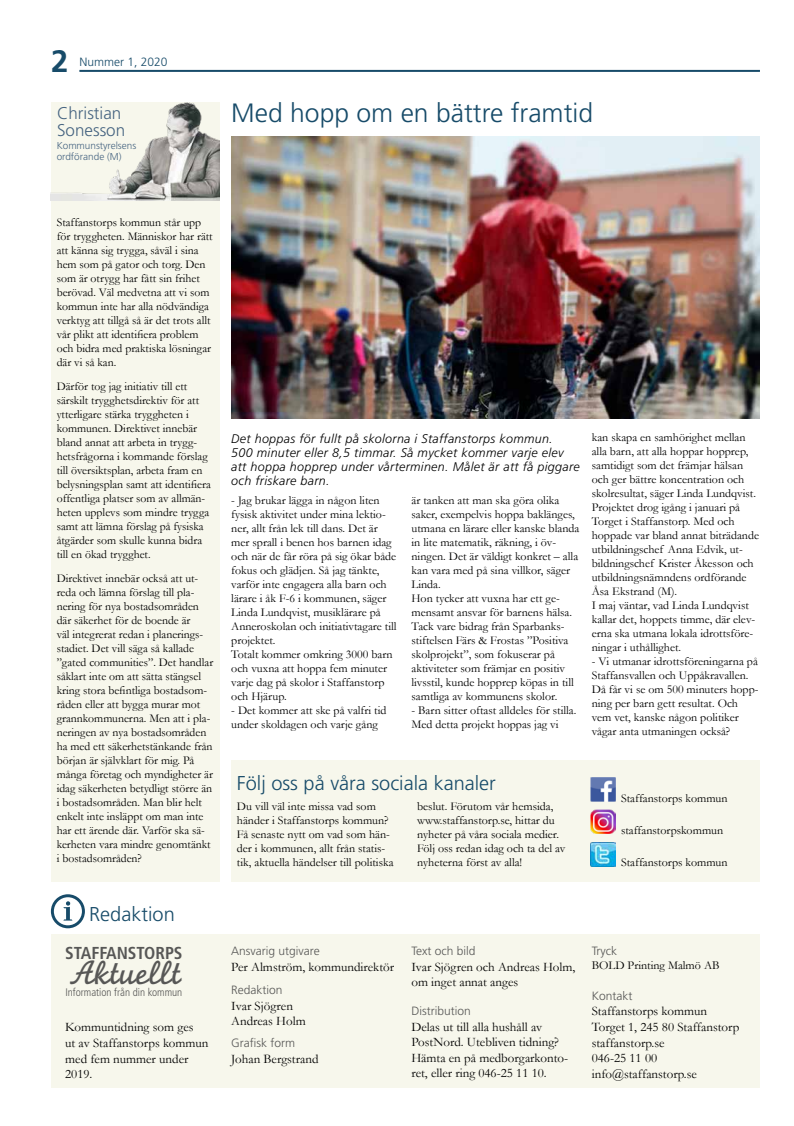
<style>
.page{position:relative;width:794px;height:1126px;background:#fff}
.page>*{position:absolute;margin:0;border:0;box-sizing:border-box;transform-origin:0 0}
.t1{font:35.2px "Monoline Script MT Std";color:#575756}
.t2{font:700 31px "Frutiger";color:#174b69}
.t3{font:300 26.5px "Frutiger";color:#174b69}
.t4{font:300 20px "Frutiger";color:#174b69}
.t5{font:700 condensed 17.3px "Frutiger";color:#575756}
.t6{font:300 17px/16.7px "Frutiger";color:#466481}
.t7{font:13px/15.6px "Garamond";color:#000}
.t8{font:italic 300 12.5px/14px "Frutiger";letter-spacing:.025em;color:#000}
.t9{font:12px/14px "Garamond";color:#000}
.t10{font:300 12px "Frutiger";color:#575756}
.t11{font:300 12px "Frutiger";color:#174b69}
.t12{font:300 condensed 10.9px "Frutiger";color:#575756}
.t13{font:300 10px/11.7px "Frutiger";color:#466481}
</style>
<div class="page">
<hr style="left:79px;top:70px;width:681px;height:2px;background:#174b69">
<div style="left:51px;top:102px;width:168px;height:780px;background:#f7f7ec"></div>
<div style="left:51px;top:934px;width:709px;height:153px;background:#f7f7ec"></div>
<svg style="left:51px;top:894px;width:34px;height:34px"></svg>
<img style="left:51px;top:102px;width:168px;height:99px">
<div style="left:231px;top:760px;width:529px;height:122px;background:#f7f7ec"></div>
<img style="left:591px;top:777px;width:24px;height:24px">
<img style="left:591px;top:809px;width:24px;height:24px">
<img style="left:591px;top:842px;width:24px;height:24px">
<img style="left:231px;top:136px;width:529px;height:282px">
<h2 class="t2" style="left:51px;top:43px;width:19px">2</h2>
<p class="t11" style="left:79px;top:55px;width:90px">Nummer 1, 2020</p>
<h3 class="t6" style="left:57px;top:105px;width:70px">Christian<br>Sonesson</h3>
<p class="t13" style="left:57px;top:139px;width:81px">Kommunstyrelsens ordförande (M)</p>
<h3 class="t3" style="left:231px;top:98px;width:363px">Med hopp om en bättre framtid</h3>
<p class="t9" style="left:57px;top:215px;width:157px">Staffanstorps kommun står upp för tryggheten. Människor har rätt att känna sig trygga, såväl i sina hem som på gator och torg. Den som är otrygg har fått sin frihet berövad. Väl medvetna att vi som kommun inte har alla nödvändiga verktyg att tillgå så är det trots allt vår plikt att identifiera problem och bidra med praktiska lösningar där vi så kan.</p>
<p class="t9" style="left:57px;top:379px;width:156px">Därför tog jag initiativ till ett särskilt trygghetsdirektiv för att ytterligare stärka tryggheten i kommunen. Direktivet innebär bland annat att arbeta in trygg&shy;hetsfrågorna i kommande förslag till översiktsplan, arbeta fram en belysningsplan samt att identifiera offentliga platser som av allmän&shy;heten upplevs som mindre trygga samt att lämna förslag på fysiska åtgärder som skulle kunna bidra till en ökad trygghet.</p>
<p class="t9" style="left:57px;top:570px;width:158px">Direktivet innebär också att ut&shy;reda och lämna förslag till pla&shy;nering för nya bostadsområden där säkerhet för de boende är<br>väl integrerat redan i planerings&shy;stadiet. Det vill säga så kallade ”gated communities”. Det handlar såklart inte om att sätta stängsel kring stora befintliga bostadsom&shy;råden eller att bygga murar mot grannkommunerna. Men att i pla&shy;neringen av nya bostadsområden ha med ett säkerhetstänkande från början är självklart för mig. På många företag och myndigheter är idag säkerheten betydligt större än i bostadsområden. Man blir helt enkelt inte insläppt om man inte har ett ärende där. Varför ska sä&shy;kerheten vara mindre genomtänkt i bostadsområden?</p>
<h3 class="t4" style="left:89px;top:902px;width:87px">Redaktion</h3>
<h3 class="t5" style="left:65px;top:942px;width:119px">STAFFANSTORPS</h3>
<h1 class="t1" style="left:69px;top:951px;width:114px">Aktuellt</h1>
<p class="t7" style="left:65px;top:1019px;width:145px">Kommuntidning som ges<br>ut av Staffanstorps kommun med fem nummer under<br>2019.</p>
<p class="t12" style="left:65px;top:986px;width:118px">Information från din kommun</p>
<p class="t8" style="left:231px;top:431px;width:350px">Det hoppas för fullt på skolorna i Staffanstorps kommun.<br>500 minuter eller 8,5 timmar. Så mycket kommer varje elev att hoppa hopprep under vårterminen. Målet är att få piggare och friskare barn.</p>
<p class="t9" style="left:231px;top:493px;width:167px">- Jag brukar lägga in någon liten fysisk aktivitet under mina lektio&shy;ner, allt från lek till dans. Det är mer sprall i benen hos barnen idag och när de får röra på sig ökar både fokus och glädjen. Så jag tänkte, varför inte engagera alla barn och lärare i åk F-6 i kommunen, säger<br>Linda Lundqvist, musiklärare på<br>Anneroskolan och initiativtagare till projektet.<br>Totalt kommer omkring 3000 barn och vuxna att hoppa fem minuter varje dag på skolor i Staffanstorp och Hjärup.</p>
<p class="t9" style="left:231px;top:703px;width:157px">- Det kommer att ske på valfri tid under skoldagen och varje gång</p>
<p class="t9" style="left:411px;top:493px;width:169px">är tanken att man ska göra olika saker, exempelvis hoppa baklänges, utmana en lärare eller kanske blanda in lite matematik, räkning, i öv&shy;ningen. Det är väldigt konkret – alla kan vara med på sina villkor, säger<br>Linda.<br>Hon tycker att vuxna har ett ge&shy;mensamt ansvar för barnens hälsa.<br>Tack vare bidrag från Sparbanks&shy;stiftelsen Färs &amp; Frostas ”Positiva skolprojekt”, som fokuserar på aktiviteter som främjar en positiv livsstil, kunde hopprep köpas in till samtliga av kommunens skolor.</p>
<p class="t9" style="left:411px;top:703px;width:166px">- Barn sitter oftast alldeles för stilla.<br>Med detta projekt hoppas jag vi</p>
<p class="t9" style="left:592px;top:430px;width:169px">kan skapa en samhörighet mellan alla barn, att alla hoppar hopprep, samtidigt som det främjar hälsan och ger bättre koncentration och skolresultat, säger Linda Lundqvist.<br>Projektet drog igång i januari på<br>Torget i Staffanstorp. Med och hoppade var bland annat biträdande utbildningschef Anna Edvik, ut&shy;bildningschef Krister Åkesson och utbildningsnämndens ordförande<br>Åsa Ekstrand (M).<br>I maj väntar, vad Linda Lundqvist kallar det, hoppets timme, där elev&shy;erna ska utmana lokala idrottsföre&shy;ningar i uthållighet.</p>
<p class="t9" style="left:592px;top:654px;width:168px">- Vi utmanar idrottsföreningarna på Staffansvallen och Uppåkravallen.<br>Då får vi se om 500 minuters hopp&shy;ning per barn gett resultat. Och vem vet, kanske någon politiker vågar anta utmaningen också?</p>
<h3 class="t4" style="left:237px;top:771px;width:260px">Följ oss på våra sociala kanaler</h3>
<p class="t9" style="left:237px;top:798px;width:158px">Du vill väl inte missa vad som händer i Staffanstorps kommun?<br>Få senaste nytt om vad som hän&shy;der i kommunen, allt från statis&shy;tik, aktuella händelser till politiska</p>
<p class="t9" style="left:417px;top:798px;width:150px">beslut. Förutom vår hemsida, www.staffanstorp.se, hittar du nyheter på våra sociala medier.<br>Följ oss redan idag och ta del av nyheterna först av alla!</p>
<p class="t9" style="left:621px;top:790px;width:108px">Staffanstorps kommun</p>
<p class="t9" style="left:621px;top:822px;width:104px">staffanstorpskommun</p>
<p class="t9" style="left:621px;top:854px;width:108px">Staffanstorps kommun</p>
<p class="t10" style="left:231px;top:943px;width:90px">Ansvarig utgivare</p>
<p class="t7" style="left:231px;top:958px;width:164px">Per Almström, kommundirektör</p>
<p class="t10" style="left:231px;top:982px;width:53px">Redaktion</p>
<p class="t7" style="left:231px;top:997px;width:76px">Ivar Sjögren<br>Andreas Holm</p>
<p class="t10" style="left:231px;top:1036px;width:65px">Grafisk form</p>
<p class="t7" style="left:231px;top:1050px;width:89px">Johan Bergstrand</p>
<p class="t10" style="left:411px;top:943px;width:66px">Text och bild</p>
<p class="t7" style="left:411px;top:958px;width:165px">Ivar Sjögren och Andreas Holm, om inget annat anges</p>
<p class="t10" style="left:411px;top:1003px;width:61px">Distribution</p>
<p class="t7" style="left:411px;top:1018px;width:158px">Delas ut till alla hushåll av<br>PostNord. Utebliven tidning?<br>Hämta en på medborgarkonto&shy;ret, eller ring 046-25 11 10.</p>
<p class="t10" style="left:592px;top:943px;width:27px">Tryck</p>
<p class="t9" style="left:592px;top:958px;width:129px">BOLD Printing Malmö AB</p>
<p class="t10" style="left:592px;top:988px;width:42px">Kontakt</p>
<p class="t7" style="left:592px;top:1003px;width:149px">Staffanstorps kommun<br>Torget 1, 245 80 Staffanstorp staffanstorp.se<br>046-25 11 00 info@staffanstorp.se</p>
</div>
